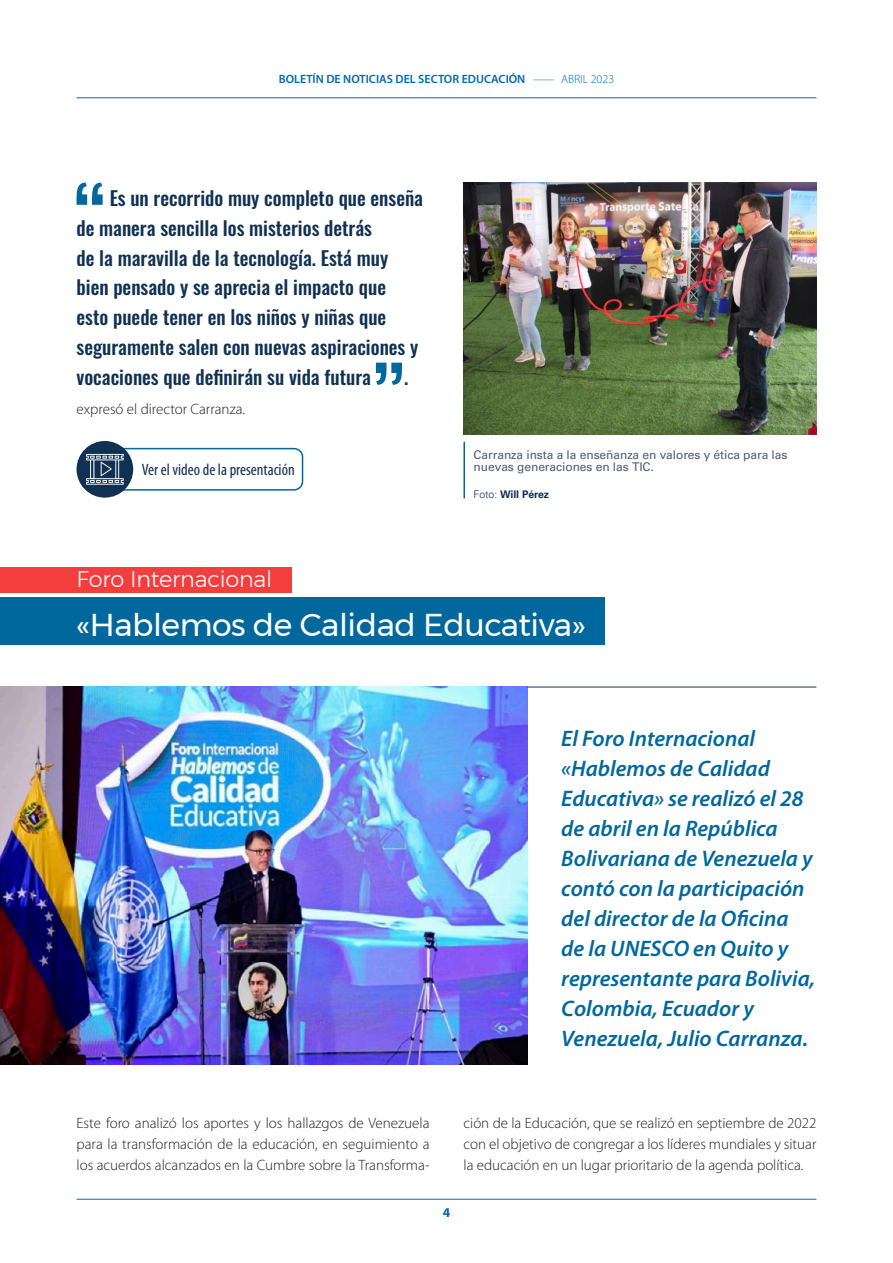
<style>
.page{position:relative;width:893px;height:1263px;background:#fff}
.page>*{position:absolute;margin:0;border:0;box-sizing:border-box;transform-origin:0 0}
.Título_principal{font:31.5px "Montserrat";letter-spacing:-.015em;color:#fff}
.Intro_text{font:italic 600 22.5px/30px "Myriad Pro";color:#00689d}
.small_title{font:300 22.5px "Montserrat";letter-spacing:-.01em;color:#fff}
.t1{font:500 19.5px/29.8px "Oswald";color:#103153}
.cuerpo_de_texto_gene{font:condensed 16.5px "Myriad Pro";color:#103153}
.cuerpo_de_texto_gene-2{font:300 15px/21px "Myriad Pro";color:#231f20;text-align:justify}
.t2{font:700 13.5px "Myriad Pro";color:#0069b4}
.pie_de_foto{font:12px/12px "Univers LT 55 Rm";letter-spacing:-.005em;color:#515a76}
.t3{font:600 12px "Myriad Pro";color:#0069b4}
.crédito_foto{font:10.5px "Univers LT 65 Bd";letter-spacing:-.005em;color:#103153}
.s1{font-weight:300}
.s2{font-family:"Univers LT 45 Lt"}
</style>
<div class="page">
<hr style="left:77px;top:97px;width:739px;height:1px;background:#0069b4">
<hr style="left:77px;top:1199px;width:739px;height:1px;background:#0069b4">
<img style="left:0;top:687px;width:527px;height:378px">
<img style="left:463px;top:183px;width:353px;height:252px">
<div style="left:77px;top:441px;width:56px;height:57px;background:#103153;border-radius:50%"></div>
<svg style="left:86px;top:447px;width:218px;height:44px"></svg>
<hr style="left:463px;top:442px;width:2px;height:56px;background:#00689d">
<svg style="left:77px;top:183px;width:26px;height:22px"></svg>
<svg style="left:376px;top:363px;width:26px;height:22px"></svg>
<hr style="left:527px;top:687px;width:289px;height:1px;background:#103153">
<div style="left:0;top:597px;width:604px;height:48px;background:#00689d"></div>
<div style="left:0;top:567px;width:291px;height:25px;background:#f43d3d"></div>
<p class="t3" style="left:279px;top:71px;width:337px">BOLETÍN DE NOTICIAS DEL SECTOR EDUCACIÓN <span class="s1">–––– ABRIL 2023</span></p>
<p class="t1" style="left:77px;top:184px;width:348px;text-indent:33px">Es un recorrido muy completo que enseña de manera sencilla los misterios detrás<br>de la maravilla de la tecnología. Está muy bien pensado y se aprecia el impacto que<br>esto puede tener en los niños y niñas que seguramente salen con nuevas aspiraciones y vocaciones que definirán su vida futura</p>
<p class="t1" style="left:404px;top:363px;width:6px">.</p>
<p class="cuerpo_de_texto_gene-2" style="left:77px;top:398px;width:170px">expresó el director Carranza.</p>
<p class="cuerpo_de_texto_gene" style="left:142px;top:460px;width:154px">Ver el video de la presentación</p>
<p class="pie_de_foto" style="left:474px;top:448px;width:315px">Carranza insta a la enseñanza en valores y ética para las nuevas generaciones en las TIC.</p>
<p class="crédito_foto" style="left:474px;top:488px;width:77px"><span class="s2">Foto:</span> Will Pérez</p>
<p class="small_title" style="left:77px;top:562px;width:197px">Foro Internacional</p>
<p class="Título_principal" style="left:77px;top:601px;width:511px">«Hablemos de Calidad Educativa»</p>
<p class="Intro_text" style="left:561px;top:722px;width:255px">El Foro Internacional «Hablemos de Calidad<br>Educativa» se realizó el 28 de abril en la República<br>Bolivariana de Venezuela y contó con la participación del director de la Oficina de la UNESCO en Quito y representante para Bolivia,<br>Colombia, Ecuador y<br>Venezuela, Julio Carranza.</p>
<p class="cuerpo_de_texto_gene-2" style="left:77px;top:1112px;width:354px">Este foro analizó los aportes y los hallazgos de Venezuela para la transformación de la educación, en seguimiento a los acuerdos alcanzados en la Cumbre sobre la Transforma-</p>
<p class="cuerpo_de_texto_gene-2" style="left:463px;top:1112px;width:354px">ción de la Educación, que se realizó en septiembre de 2022 con el objetivo de congregar a los líderes mundiales y situar la educación en un lugar prioritario de la agenda política.</p>
<p class="t2" style="left:443px;top:1204px;width:9px">4</p>
</div>
